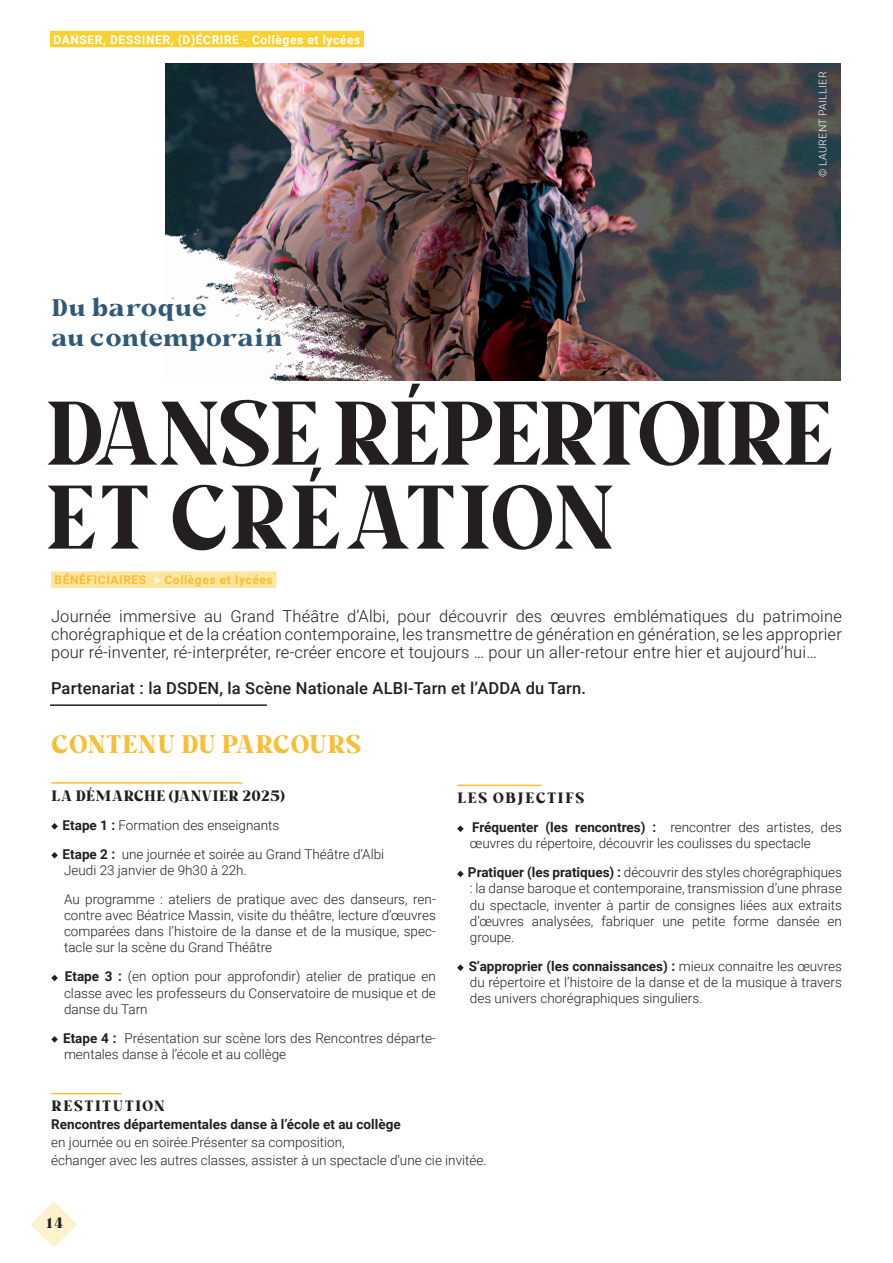
<style>
.page{position:relative;width:893px;height:1263px;background:#fff}
.page>*{position:absolute;margin:0;border:0;box-sizing:border-box;transform-origin:0 0}
.t1{font:600 90px/84px "Milkand Balls";letter-spacing:-.05em;color:#231f20}
.t2{font:700 25.5px "Milkand Balls";letter-spacing:-.005em;color:#f9bd36}
.t3{font:700 24px/30px "Milkand Balls";letter-spacing:-.03em;color:#305979}
.t4{font:300 16.5px/18px "Roboto";letter-spacing:.01em;color:#231f20;text-align:justify}
.t5{font:500 16.5px "Roboto";letter-spacing:.01em;color:#231f20}
.t6{font:700 15px "Milkand Balls";color:#231f20}
.t7{font:700 15px "Milkand Balls";letter-spacing:.075em;color:#231f20}
.t8{font:700 15px "Milkand Balls";letter-spacing:.045em;color:#231f20}
.t9{font:300 13.5px/16.2px "Roboto";color:#231f20}
.t10{font:700 13.5px "Roboto";color:#231f20}
.t11{font:700 12px "Roboto";letter-spacing:.05em;color:#fff}
.t12{font:700 12px "Roboto";letter-spacing:.05em;color:#f9bd36}
.t13{font:300 10.5px "Roboto";letter-spacing:.035em;color:#fff}
.s1{color:#fff}
.s2{font-weight:700}
</style>
<div class="page">
<svg style="left:31px;top:1201px;width:46px;height:46px"></svg>
<img style="left:489px;top:64px;width:352px;height:317px">
<img style="left:49px;top:46px;width:440px;height:738px">
<div style="left:50px;top:31px;width:314px;height:16px;background:#fad133"></div>
<hr style="left:50px;top:704px;width:217px;height:2px;background:#231f20">
<div style="left:51px;top:571px;width:225px;height:17px;background:#fce69f"></div>
<hr style="left:51px;top:782px;width:191px;height:2px;background:#f9bd36">
<svg style="left:51px;top:823px;width:7px;height:7px"></svg>
<svg style="left:51px;top:852px;width:7px;height:6px"></svg>
<svg style="left:51px;top:975px;width:7px;height:6px"></svg>
<svg style="left:51px;top:1036px;width:7px;height:7px"></svg>
<hr style="left:457px;top:784px;width:84px;height:2px;background:#f9bd36">
<svg style="left:457px;top:825px;width:7px;height:7px"></svg>
<svg style="left:457px;top:871px;width:7px;height:6px"></svg>
<svg style="left:457px;top:964px;width:7px;height:7px"></svg>
<hr style="left:51px;top:1093px;width:70px;height:1px;background:#f9bd36">
<p class="t11" style="left:53px;top:31px;width:308px">DANSER, DESSINER, (D)ÉCRIRE - Collèges et lycées</p>
<h3 class="t3" style="left:51px;top:291px;width:234px">Du baroque<br>au contemporain</h3>
<p class="t13" style="left:815px;top:177px;width:107px;rotate:-90deg">© LAURENT PAILLIER</p>
<h1 class="t1" style="left:44px;top:386px;width:793px">DANSE RÉPERTOIRE<br>ET CRÉATION</h1>
<p class="t12" style="left:55px;top:571px;width:220px">BÉNÉFICIAIRES <span class="s1">&gt;</span> Collèges et lycées</p>
<p class="t4" style="left:51px;top:606px;width:792px">Journée immersive au Grand Théâtre d’Albi, pour découvrir des œuvres emblématiques du patrimoine chorégraphique et de la création contemporaine, les transmettre de génération en génération, se les approprier pour ré-inventer, ré-interpréter, re-créer encore et toujours … pour un aller-retour entre hier et aujourd’hui…</p>
<p class="t5" style="left:51px;top:676px;width:537px">Partenariat : la DSDEN, la Scène Nationale ALBI-Tarn et l’ADDA du Tarn.</p>
<h2 class="t2" style="left:51px;top:723px;width:312px">CONTENU DU PARCOURS</h2>
<p class="t6" style="left:51px;top:783px;width:235px">LA DÉMARCHE (JANVIER 2025)</p>
<p class="t9" style="left:63px;top:810px;width:323px;line-height:29px"><span class="s2">Etape 1 :</span> Formation des enseignants<br><span class="s2">Etape 2 :</span> une journée et soirée au Grand Théâtre d’Albi</p>
<p class="t9" style="left:64px;top:855px;width:373px;line-height:29px">Jeudi 23 janvier de 9h30 à 22h.<br>Au programme : ateliers de pratique avec des danseurs, ren-</p>
<p class="t9" style="left:64px;top:906px;width:373px;text-align:justify">contre avec Béatrice Massin, visite du théâtre, lecture d’œuvres comparées dans l’histoire de la danse et de la musique, spec&shy;tacle sur la scène du Grand Théâtre</p>
<p class="t9" style="left:64px;top:968px;width:373px;text-align:justify"><span class="s2">Etape 3 :</span> (en option pour approfondir) atelier de pratique en classe avec les professeurs du Conservatoire de musique et de danse du Tarn</p>
<p class="t9" style="left:63px;top:1029px;width:374px"><span class="s2">Etape 4 :</span> Présentation sur scène lors des Rencontres départe&shy;mentales danse à l’école et au collège</p>
<p class="t7" style="left:457px;top:786px;width:129px">LES OBJECTIFS</p>
<p class="t9" style="left:470px;top:819px;width:374px"><span class="s2">Fréquenter (les rencontres) :</span> rencontrer des artistes, des œuvres du répertoire, découvrir les coulisses du spectacle</p>
<p class="t9" style="left:468px;top:864px;width:376px;text-align:justify"><span class="s2">Pratiquer (les pratiques) :</span> découvrir des styles chorégraphiques : la danse baroque et contemporaine, transmission d’une phrase du spectacle, inventer à partir de consignes liées aux extraits d’œuvres analysées, fabriquer une petite forme dansée en groupe.</p>
<p class="t9" style="left:469px;top:957px;width:375px;text-align:justify"><span class="s2">S’approprier (les connaissances) :</span> mieux connaitre les œuvres du répertoire et l’histoire de la danse et de la musique à travers des univers chorégraphiques singuliers.</p>
<p class="t7" style="left:51px;top:1094px;width:115px">RESTITUTION</p>
<p class="t10" style="left:51px;top:1115px;width:351px">Rencontres départementales danse à l’école et au collège</p>
<p class="t9" style="left:51px;top:1133px;width:437px;line-height:18px">en journée ou en soirée.Présenter sa composition,<br>échanger avec les autres classes, assister à un spectacle d’une cie invitée.</p>
<p class="t8" style="left:47px;top:1210px;width:18px">14</p>
</div>
